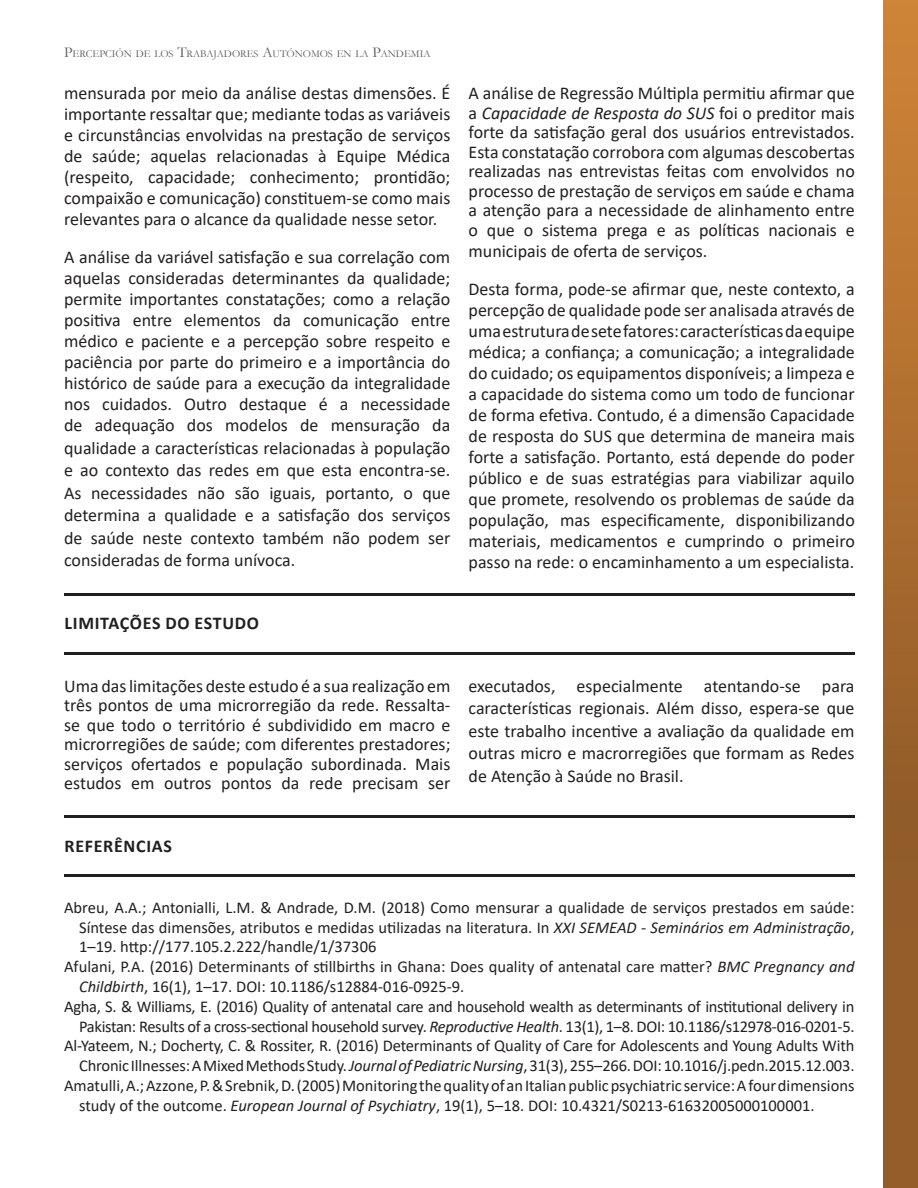
<style>
.page{position:relative;width:918px;height:1188px;background:#fff}
.page>*{position:absolute;margin:0;border:0;box-sizing:border-box;transform-origin:0 0}
.columnas{font:18px/21px "Calibri";color:#231f20;text-align:justify}
.t1{font:700 18px "Calibri";letter-spacing:.04em;color:#231f20}
.t2{font:16.5px/19.8px "Calibri";letter-spacing:-.01em;color:#231f20}
.t3{font:10.5px "Garamond";color:#585b5c}
.s1{font-size:15px}
.s2{font-style:italic}
</style>
<div class="page">
<img style="left:883px;top:0;width:35px;height:1188px">
<hr style="left:64px;top:593px;width:791px;height:2px;background:#231f20">
<hr style="left:64px;top:816px;width:791px;height:2px;background:#231f20">
<hr style="left:64px;top:652px;width:791px;height:2px;background:#231f20">
<hr style="left:64px;top:875px;width:791px;height:2px;background:#231f20">
<p class="t3" style="left:64px;top:46px;width:368px"><span class="s1">P</span>ERCEPCIÓN DE LOS <span class="s1">T</span>RABAJADORES <span class="s1">A</span>UTÓNOMOS EN LA <span class="s1">P</span>ANDEMIA</p>
<p class="columnas" style="left:64px;top:82px;width:388px">mensurada por meio da análise destas dimensões. É importante ressaltar que; mediante todas as variáveis e circunstâncias envolvidas na prestação de serviços de saúde; aquelas relacionadas à Equipe Médica (respeito, capacidade; conhecimento; prontidão; compaixão e comunicação) constituem-se como mais relevantes para o alcance da qualidade nesse setor.</p>
<p class="columnas" style="left:64px;top:246px;width:388px;line-height:21.6px">A análise da variável satisfação e sua correlação com aquelas consideradas determinantes da qualidade; permite importantes constatações; como a relação positiva entre elementos da comunicação entre médico e paciente e a percepção sobre respeito e paciência por parte do primeiro e a importância do histórico de saúde para a execução da integralidade nos cuidados. Outro destaque é a necessidade de adequação dos modelos de mensuração da qualidade a características relacionadas à população e ao contexto das redes em que esta encontra-se.<br>As necessidades não são iguais, portanto, o que determina a qualidade e a satisfação dos serviços de saúde neste contexto também não podem ser consideradas de forma unívoca.</p>
<p class="t1" style="left:65px;top:611px;width:196px">LIMITAÇÕES DO ESTUDO</p>
<p class="columnas" style="left:64px;top:676px;width:388px;line-height:19.5px">Uma das limitações deste estudo é a sua realização em três pontos de uma microrregião da rede. Ressalta&shy;se que todo o território é subdividido em macro e microrregiões de saúde; com diferentes prestadores; serviços ofertados e população subordinada. Mais estudos em outros pontos da rede precisam ser</p>
<p class="t1" style="left:65px;top:833px;width:109px">REFERÊNCIAS</p>
<p class="columnas" style="left:469px;top:83px;width:388px;line-height:19.6px">A análise de Regressão Múltipla permitiu afirmar que a <span class="s2">Capacidade de Resposta do SUS</span> foi o preditor mais forte da satisfação geral dos usuários entrevistados.<br>Esta constatação corrobora com algumas descobertas realizadas nas entrevistas feitas com envolvidos no processo de prestação de serviços em saúde e chama a atenção para a necessidade de alinhamento entre o que o sistema prega e as políticas nacionais e municipais de oferta de serviços.</p>
<p class="columnas" style="left:469px;top:278px;width:388px">Desta forma, pode-se afirmar que, neste contexto, a percepção de qualidade pode ser analisada através de uma estrutura de sete fatores: características da equipe médica; a confiança; a comunicação; a integralidade do cuidado; os equipamentos disponíveis; a limpeza e a capacidade do sistema como um todo de funcionar de forma efetiva. Contudo, é a dimensão Capacidade de resposta do SUS que determina de maneira mais forte a satisfação. Portanto, está depende do poder público e de suas estratégias para viabilizar aquilo que promete, resolvendo os problemas de saúde da população, mas especificamente, disponibilizando materiais, medicamentos e cumprindo o primeiro passo na rede: o encaminhamento a um especialista.</p>
<p class="columnas" style="left:469px;top:674px;width:387px;line-height:22.5px">executados, especialmente atentando-se para características regionais. Além disso, espera-se que este trabalho incentive a avaliação da qualidade em outras micro e macrorregiões que formam as Redes de Atenção à Saúde no Brasil.</p>
<p class="t2" style="left:79px;top:897px;width:777px;text-align:justify;text-indent:-15px">Abreu, A.A.; Antonialli, L.M. &amp; Andrade, D.M. (2018) Como mensurar a qualidade de serviços prestados em saúde:<br>Síntese das dimensões, atributos e medidas utilizadas na literatura. In <span class="s2">XXI SEMEAD - Seminários em Administração</span>, 1–19. http://177.105.2.222/handle/1/37306</p>
<p class="t2" style="left:79px;top:956px;width:777px;text-indent:-15px">Afulani, P.A. (2016) Determinants of stillbirths in Ghana: Does quality of antenatal care matter? <span class="s2">BMC Pregnancy and<br>Childbirth</span>, 16(1), 1–17. DOI: 10.1186/s12884-016-0925-9.</p>
<p class="t2" style="left:64px;top:996px;width:792px;text-align:right">Agha, S. &amp; Williams, E. (2016) Quality of antenatal care and household wealth as determinants of institutional delivery in<br>Pakistan: Results of a cross-sectional household survey. <span class="s2">Reproductive Health</span>. 13(1), 1–8. DOI: 10.1186/s12978-016-0201-5.</p>
<p class="t2" style="left:64px;top:1036px;width:792px;text-align:right">Al-Yateem, N.; Docherty, C. &amp; Rossiter, R. (2016) Determinants of Quality of Care for Adolescents and Young Adults With<br>Chronic Illnesses: A Mixed Methods Study. <span class="s2">Journal of Pediatric Nursing</span>, 31(3), 255–266. DOI: 10.1016/j.pedn.2015.12.003.</p>
<p class="t2" style="left:79px;top:1075px;width:777px;text-indent:-15px">Amatulli, A.; Azzone, P. &amp; Srebnik, D. (2005) Monitoring the quality of an Italian public psychiatric service: A four dimensions study of the outcome. <span class="s2">European Journal of Psychiatry</span>, 19(1), 5–18. DOI: 10.4321/S0213-61632005000100001.</p>
</div>
